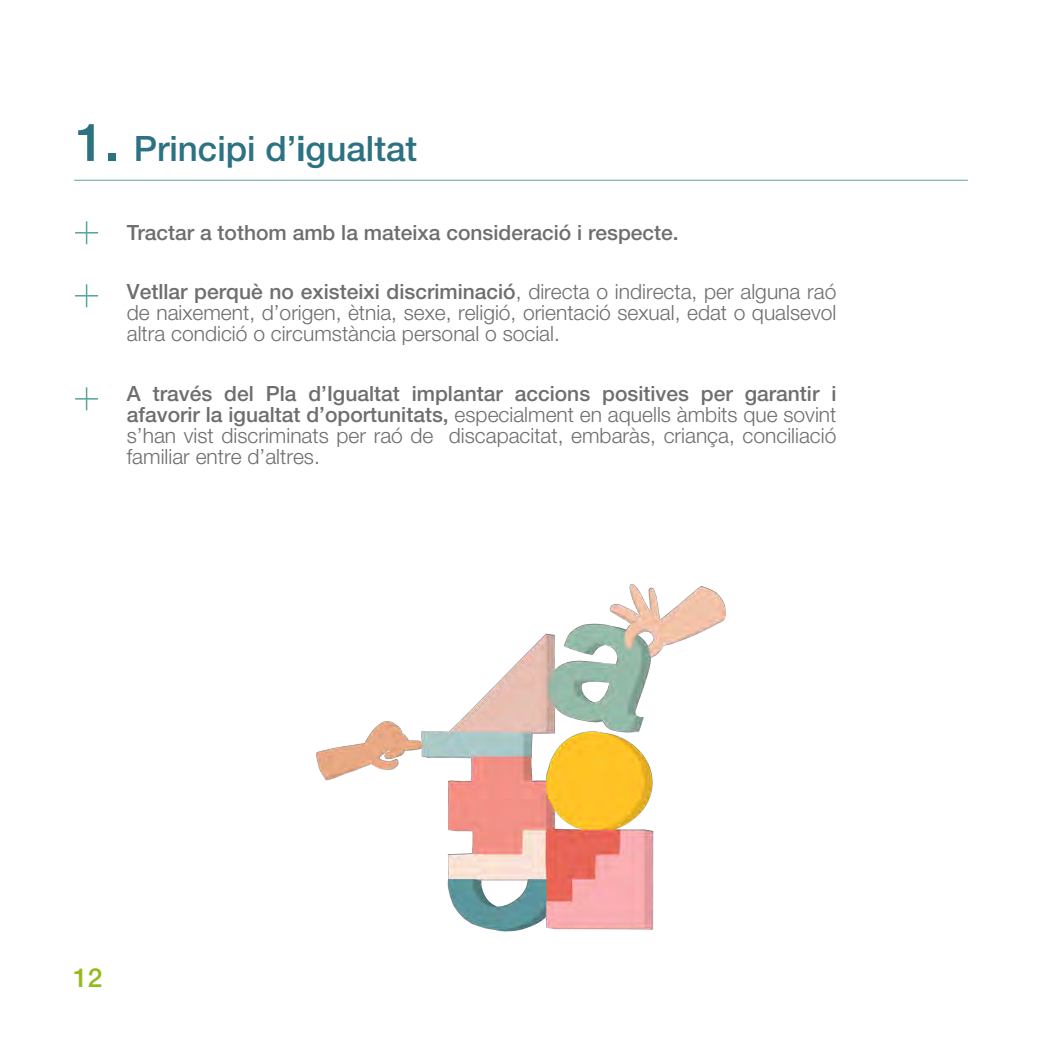
<style>
.page{position:relative;width:1042px;height:1042px;background:#fff}
.page>*{position:absolute;margin:0;border:0;box-sizing:border-box;transform-origin:0 0}
.t1{font:500 35px "Helvetica Neue LTW1 G";color:#2c7282}
.t2{font:500 26.25px "Helvetica Neue LTW1 G";color:#94ba1d}
.t3{font:300 21px/21px "Helvetica Neue LTW1 G";color:#6d6e70;text-align:justify}
.t4{font:500 21px "Helvetica Neue LTW1 G";color:#6d6e70}
.s1{font-size:52.5px}
.s2{font-family:"Helvetica Neue";font-weight:700}
.s3{font-weight:500}
</style>
<div class="page">
<svg style="left:75px;top:221px;width:23px;height:23px"></svg>
<svg style="left:75px;top:284px;width:23px;height:23px"></svg>
<svg style="left:75px;top:387px;width:23px;height:23px"></svg>
<hr style="left:74px;top:180px;width:894px;height:1px;background:#5aa69c">
<img style="left:317px;top:584px;width:408px;height:347px">
<h1 class="t1" style="left:75px;top:127px;width:343px"><span class="s1">1.</span> Principi d’<span class="s2">i</span>gualtat</h1>
<p class="t4" style="left:127px;top:220px;width:553px">Tractar a tothom amb la mateixa consideració i respecte.</p>
<p class="t3" style="left:127px;top:281px;width:711px"><span class="s3">Vetllar perquè no existeixi discriminació</span>, directa o indirecta, per alguna raó de naixement, d’origen, ètnia, sexe, religió, orientació sexual, edat o qualsevol altra condició o circumstància personal o social.</p>
<p class="t3" style="left:127px;top:383px;width:711px"><span class="s3">A través del Pla d’Igualtat implantar accions positives per garantir i afavorir la igualtat d’oportunitats,</span> especialment en aquells àmbits que sovint s’han vist discriminats per raó de discapacitat, embaràs, criança, conciliació familiar entre d’altres.</p>
<p class="t2" style="left:73px;top:961px;width:31px">12</p>
</div>
